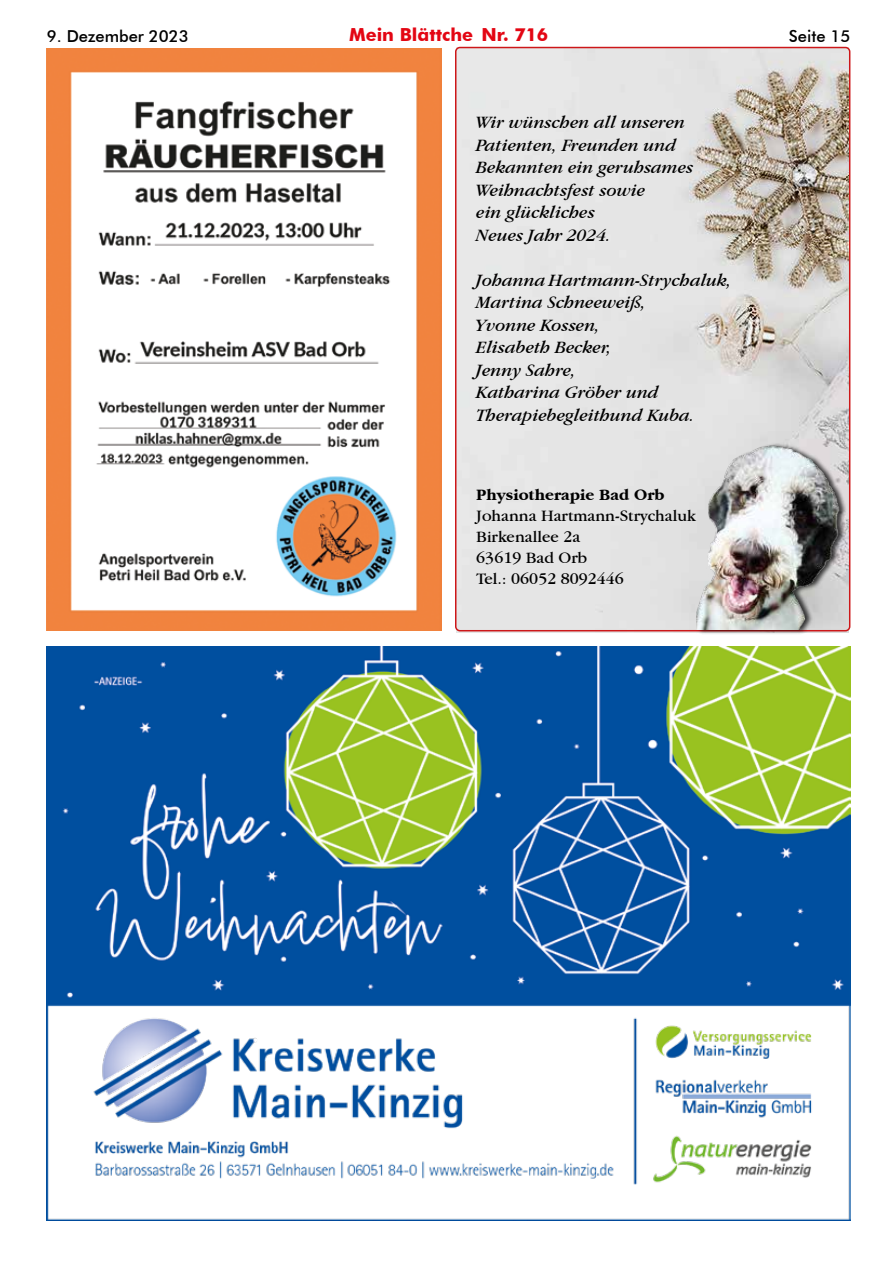
<style>
.page{position:relative;width:893px;height:1263px;background:#fff}
.page>*{position:absolute;margin:0;border:0;box-sizing:border-box;transform-origin:0 0}
.t1{font:italic 18px/22.5px "Garamond IT Cby BT";color:#000}
.t2{font:700 18px "Futura BT";color:#e30613}
.t3{font:16.5px/21px "Garamond IT Cby BT";color:#000}
.t4{font:500 16.5px "Futura BT";color:#000}
.t5{font:700 16.5px "Garamond IT Cby BT";color:#000}
</style>
<div class="page">
<img style="left:46px;top:49px;width:395px;height:581px">
<img style="left:457px;top:50px;width:390px;height:582px">
<div style="left:455px;top:47px;width:395px;height:584px;border:2px solid #cd1719;border-radius:4px"></div>
<div style="left:696px;top:442px;width:152px;height:193px;background:#000;opacity:.75"></div>
<img style="left:696px;top:442px;width:145px;height:188px">
<img style="left:47px;top:646px;width:803px;height:574px">
<p class="t4" style="left:47px;top:26px;width:144px">9. Dezember 2023</p>
<p class="t2" style="left:349px;top:24px;width:201px">Mein Blättche Nr. 716</p>
<p class="t4" style="left:789px;top:26px;width:63px">Seite 15</p>
<p class="t1" style="left:476px;top:111px;width:218px">Wir wünschen all unseren<br>Patienten, Freunden und<br>Bekannten ein geruhsames<br>Weihnachtsfest sowie<br>ein glückliches<br>Neues Jahr 2024.</p>
<p class="t1" style="left:476px;top:268px;width:257px">Johanna Hartmann-Strychaluk,<br>Martina Schneeweiß,<br>Yvonne Kossen,<br>Elisabeth Becker,<br>Jenny Sahre,<br>Katharina Gröber und<br>Therapiebegleithund Kuba.</p>
<p class="t5" style="left:476px;top:486px;width:190px">Physiotherapie Bad Orb</p>
<p class="t3" style="left:476px;top:505px;width:221px">Johanna Hartmann-Strychaluk<br>Birkenallee 2a<br>63619 Bad Orb<br>Tel.: 06052 8092446</p>
</div>
